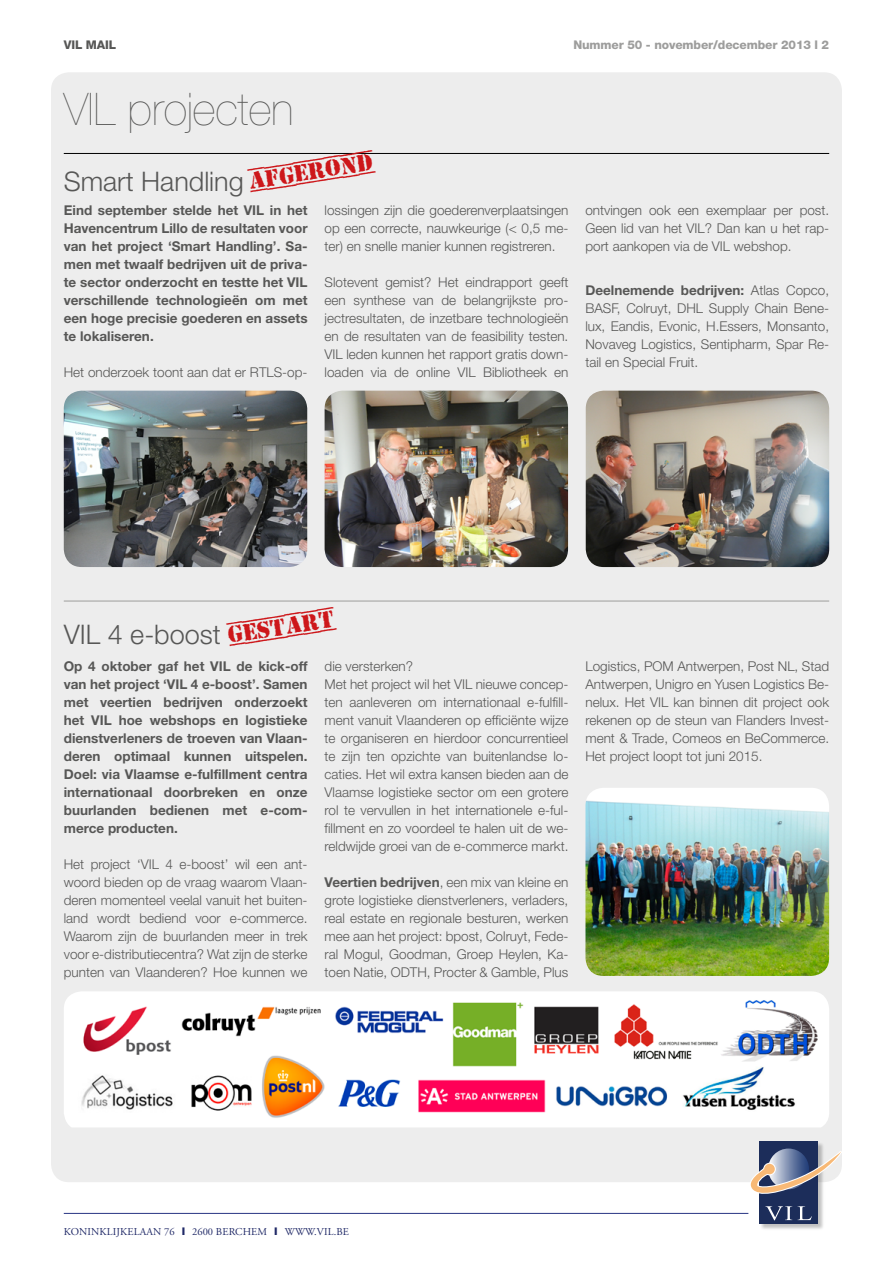
<style>
.page{position:relative;width:893px;height:1263px;background:#fff}
.page>*{position:absolute;margin:0;border:0;box-sizing:border-box;transform-origin:0 0}
.t1{font:200 45px "Helvetica Neue";color:#575756}
.t2{font:300 27px "Helvetica Neue";color:#575756}
.t3{font:24px "Top Secret";color:#cd171a}
.t4{font:300 13.5px/18px "Helvetica Neue";color:#575756;text-align:justify}
.t5{font:700 13.5px/18px "Helvetica Neue";color:#575756;text-align:justify}
.t6{font:800 12px "Helvetica Neue";letter-spacing:-.01em;color:#9d9d9c}
.t7{font:800 12px "Helvetica Neue";letter-spacing:-.01em;color:#575756}
.t8{font:10.5px "Adobe Garamond Pro";letter-spacing:.015em;color:#202967}
.s1{font-weight:700}
.s2{font-family:"Arial";font-weight:900}
</style>
<div class="page">
<div style="left:51px;top:72px;width:791px;height:1110px;background:#ededed;border-radius:18px"></div>
<hr style="left:64px;top:1213px;width:684px;height:1px;background:#283583">
<hr style="left:64px;top:153px;width:765px;height:1px;background:#000">
<hr style="left:64px;top:601px;width:765px;height:1px;background:#9d9d9c">
<img style="left:325px;top:391px;width:243px;height:176px">
<img style="left:586px;top:391px;width:243px;height:176px">
<img style="left:64px;top:391px;width:243px;height:176px">
<img style="left:585px;top:788px;width:244px;height:188px">
<img style="left:761px;top:1143px;width:62px;height:86px">
<div style="left:759px;top:1141px;width:59px;height:83px;background:#1c2d5a"></div>
<svg style="left:798px;top:1206px;width:14px;height:14px"></svg>
<svg style="left:765px;top:1206px;width:27px;height:14px"></svg>
<svg style="left:750px;top:1148px;width:92px;height:50px"></svg>
<img style="left:64px;top:991px;width:765px;height:136px">
<p class="t7" style="left:64px;top:37px;width:54px">VIL MAIL</p>
<p class="t6" style="left:573px;top:37px;width:257px">Nummer 50 - november/december 2013 l 2</p>
<h1 class="t1" style="left:64px;top:83px;width:231px">VIL projecten</h1>
<h3 class="t3" style="left:248px;top:169px;width:127px;rotate:-9deg">Afgerond</h3>
<h2 class="t2" style="left:64px;top:165px;width:182px">Smart Handling</h2>
<p class="t5" style="left:64px;top:201px;width:245px">Eind september stelde het VIL in het Havencentrum Lillo de resultaten voor van het project ‘Smart Handling’. Sa&shy;men met twaalf bedrijven uit de priva&shy;te sector onderzocht en testte het VIL verschillende technologieën om met een hoge precisie goederen en assets te lokaliseren.</p>
<p class="t4" style="left:64px;top:363px;width:245px">Het onderzoek toont aan dat er RTLS-op-</p>
<p class="t4" style="left:325px;top:201px;width:245px">lossingen zijn die goederenverplaatsingen op een correcte, nauwkeurige (&lt; 0,5 me&shy;ter) en snelle manier kunnen registreren.</p>
<p class="t4" style="left:325px;top:273px;width:245px">Slotevent gemist? Het eindrapport geeft een synthese van de belangrijkste pro&shy;jectresultaten, de inzetbare technologieën en de resultaten van de feasibility testen.<br>VIL leden kunnen het rapport gratis down&shy;loaden via de online VIL Bibliotheek en</p>
<p class="t4" style="left:585px;top:201px;width:245px">ontvingen ook een exemplaar per post.<br>Geen lid van het VIL? Dan kan u het rap&shy;port aankopen via de VIL webshop.</p>
<p class="t4" style="left:585px;top:281px;width:245px"><span class="s1">Deelnemende bedrijven:</span> Atlas Copco, BASF, Colruyt, DHL Supply Chain Bene&shy;lux, Eandis, Evonic, H.Essers, Monsanto, Novaveg Logistics, Sentipharm, Spar Re&shy;tail en Special Fruit.</p>
<h3 class="t3" style="left:227px;top:623px;width:109px;rotate:-9deg">gestart</h3>
<p class="t5" style="left:64px;top:657px;width:245px">Op 4 oktober gaf het VIL de kick-off van het project ‘VIL 4 e-boost’. Samen met veertien bedrijven onderzoekt het VIL hoe webshops en logistieke dienstverleners de troeven van Vlaan&shy;deren optimaal kunnen uitspelen.<br>Doel: via Vlaamse e-fulfillment centra internationaal doorbreken en onze buurlanden bedienen met e-com&shy;merce producten.</p>
<p class="t4" style="left:64px;top:855px;width:245px">Het project ‘VIL 4 e-boost’ wil een ant&shy;woord bieden op de vraag waarom Vlaan&shy;deren momenteel veelal vanuit het buiten&shy;land wordt bediend voor e-commerce.<br>Waarom zijn de buurlanden meer in trek voor e-distributiecentra? Wat zijn de sterke punten van Vlaanderen? Hoe kunnen we</p>
<h2 class="t2" style="left:64px;top:618px;width:159px">VIL 4 e-boost</h2>
<p class="t4" style="left:325px;top:657px;width:245px;text-align:left">die versterken?<br>Met het project wil het VIL nieuwe concep&shy;ten aanleveren om internationaal e-fulfill&shy;ment vanuit Vlaanderen op efficiënte wijze te organiseren en hierdoor concurrentieel te zijn ten opzichte van buitenlandse lo&shy;caties. Het wil extra kansen bieden aan de Vlaamse logistieke sector om een grotere rol te vervullen in het internationele e-ful&shy;fillment en zo voordeel te halen uit de we&shy;reldwijde groei van de e-commerce markt.</p>
<p class="t4" style="left:325px;top:873px;width:245px"><span class="s1">Veertien bedrijven</span>, een mix van kleine en grote logistieke dienstverleners, verladers, real estate en regionale besturen, werken mee aan het project: bpost, Colruyt, Fede&shy;ral Mogul, Goodman, Groep Heylen, Ka&shy;toen Natie, ODTH, Procter &amp; Gamble, Plus</p>
<p class="t4" style="left:585px;top:657px;width:245px">Logistics, POM Antwerpen, Post NL, Stad Antwerpen, Unigro en Yusen Logistics Be&shy;nelux. Het VIL kan binnen dit project ook rekenen op de steun van Flanders Invest&shy;ment &amp; Trade, Comeos en BeCommerce.<br>Het project loopt tot juni 2015.</p>
<p class="t8" style="left:64px;top:1225px;width:286px">KONINKLIJKELAAN 76 <span class="s2">l</span> 2600 BERCHEM <span class="s2">l</span> WWW.VIL.BE</p>
</div>
